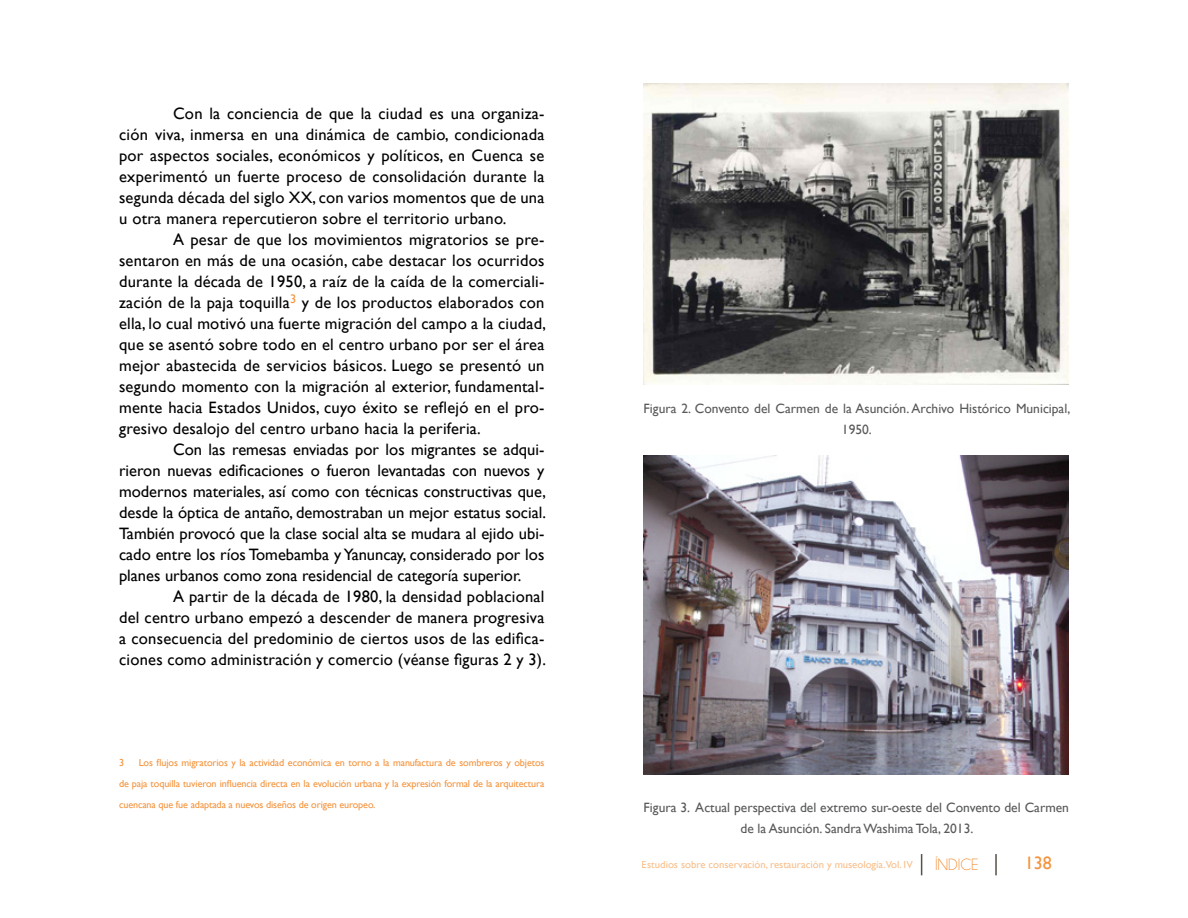
<style>
.page{position:relative;width:1188px;height:918px;background:#fff}
.page>*{position:absolute;margin:0;border:0;box-sizing:border-box;transform-origin:0 0}
.t1{font:18px "Gill Sans";color:#f4933c}
.t2{font:16.5px/21px "Gill Sans";letter-spacing:.015em;color:#000;text-align:justify}
.t3{font:16.5px "Champagne&Limousines";color:#f4933c}
.t4{font:13.5px/21px "Gill Sans";color:#58595b;text-align:center}
.t5{font:10.5px "Gill Sans";color:#f4933c}
.t6{font:10.2px/21px "Gill Sans";letter-spacing:-.01em;color:#f4933c;text-align:justify}
</style>
<div class="page">
<hr style="left:995px;top:854px;width:2px;height:21px;background:#575146">
<svg style="left:921px;top:854px;width:1px;height:21px"></svg>
<img style="left:644px;top:84px;width:425px;height:301px">
<img style="left:644px;top:456px;width:425px;height:319px">
<p class="t2" style="left:119px;top:103px;width:427px;text-indent:54px">Con la conciencia de que la ciudad es una organiza&shy;ción viva, inmersa en una dinámica de cambio, condicionada por aspectos sociales, económicos y políticos, en Cuenca se experimentó un fuerte proceso de consolidación durante la segunda década del siglo XX, con varios momentos que de una u otra manera repercutieron sobre el territorio urbano.</p>
<p class="t2" style="left:119px;top:229px;width:429px;text-indent:54px">A pesar de que los movimientos migratorios se pre&shy;sentaron en más de una ocasión, cabe destacar los ocurridos durante la década de 1950, a raíz de la caída de la comerciali&shy;zación de la paja toquilla<sup>3</sup> y de los productos elaborados con ella, lo cual motivó una fuerte migración del campo a la ciudad, que se asentó sobre todo en el centro urbano por ser el área mejor abastecida de servicios básicos. Luego se presentó un segundo momento con la migración al exterior, fundamental&shy;mente hacia Estados Unidos, cuyo éxito se reflejó en el pro&shy;gresivo desalojo del centro urbano hacia la periferia.</p>
<p class="t2" style="left:119px;top:439px;width:428px;text-indent:54px">Con las remesas enviadas por los migrantes se adqui&shy;rieron nuevas edificaciones o fueron levantadas con nuevos y modernos materiales, así como con técnicas constructivas que, desde la óptica de antaño, demostraban un mejor estatus social.<br>También provocó que la clase social alta se mudara al ejido ubi&shy;cado entre los ríos Tomebamba y Yanuncay, considerado por los planes urbanos como zona residencial de categoría superior.</p>
<p class="t2" style="left:119px;top:586px;width:429px;text-indent:54px">A partir de la década de 1980, la densidad poblacional del centro urbano empezó a descender de manera progresiva a consecuencia del predominio de ciertos usos de las edifica&shy;ciones como administración y comercio (véanse figuras 2 y 3).</p>
<p class="t6" style="left:119px;top:752px;width:427px;text-indent:20px">Los flujos migratorios y la actividad económica en torno a la manufactura de sombreros y objetos de paja toquilla tuvieron influencia directa en la evolución urbana y la expresión formal de la arquitectura cuencana que fue adaptada a nuevos diseños de origen europeo.</p>
<p class="t6" style="left:119px;top:752px;width:7px">3</p>
<p class="t4" style="left:644px;top:398px;width:428px">Figura 2. Convento del Carmen de la Asunción. Archivo Histórico Municipal,<br>1950.</p>
<p class="t4" style="left:644px;top:797px;width:427px">Figura 3. Actual perspectiva del extremo sur-oeste del Convento del Carmen de la Asunción. Sandra Washima Tola, 2013.</p>
<p class="t5" style="left:642px;top:859px;width:272px">Estudios sobre conservación, restauración y museología.Vol. IV</p>
<p class="t3" style="left:935px;top:856px;width:45px">ÍNDICE</p>
<p class="t1" style="left:1025px;top:853px;width:28px">138</p>
</div>
